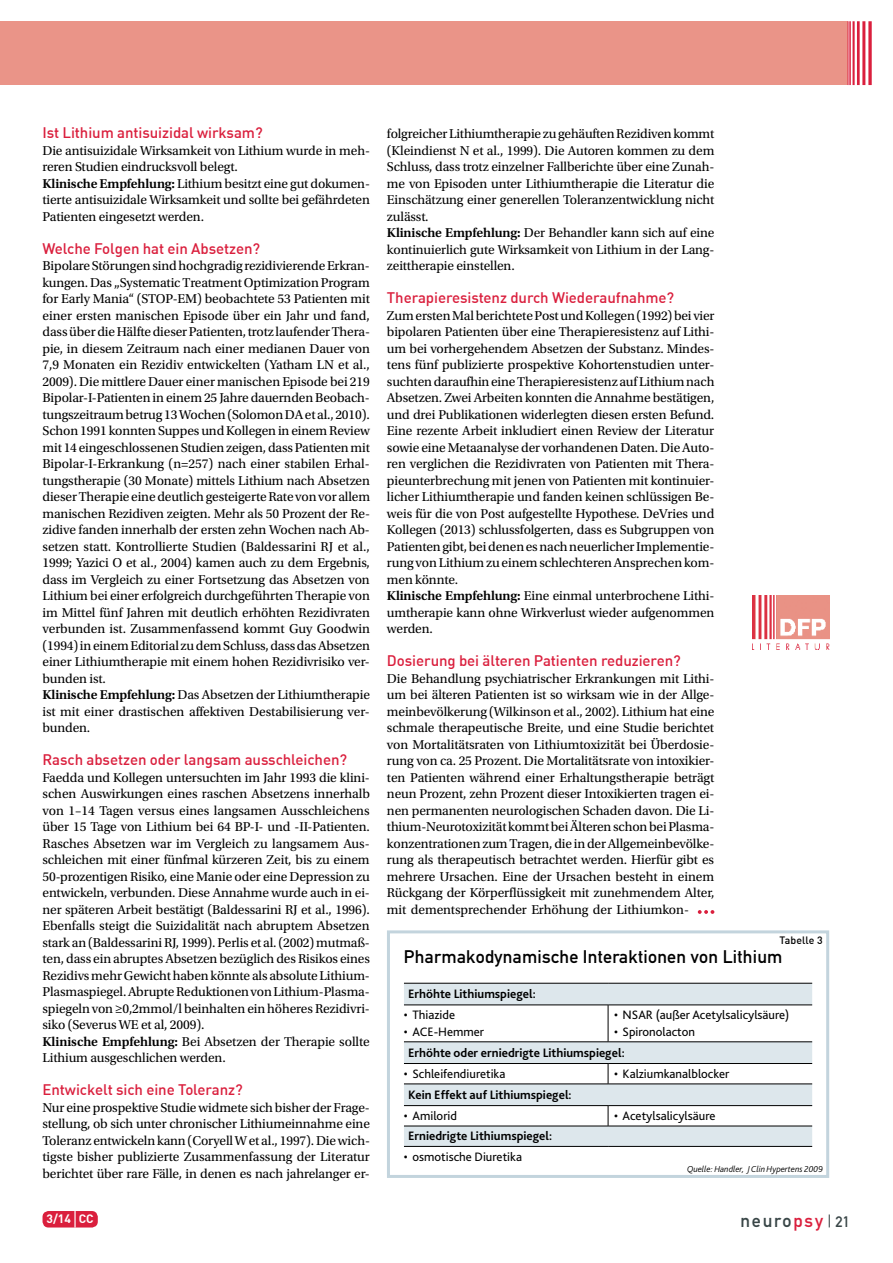
<style>
.page{position:relative;width:893px;height:1263px;background:#fff}
.page>*{position:absolute;margin:0;border:0;box-sizing:border-box;transform-origin:0 0}
.t1{font:18px "DIN Mittelschrift Std";letter-spacing:.015em;color:#000}
.t2{font:18px "DIN Mittelschrift Std";letter-spacing:.1em;color:#394647}
.t3{font:500 15px "DIN";letter-spacing:-.005em;color:#da1f3d}
.t4{font:13.5px/16.5px "Utopia Std";letter-spacing:-.01em;color:#000}
.t5{font:12.75px "Bliss 2";color:#000}
.t6{font:700 12.75px "Bliss 2";color:#000}
.t7{font:700 12px "DIN";color:#fff}
.t8{font:500 10.5px "DIN";letter-spacing:.015em;color:#000}
.t9{font:italic 300 9px "Bliss 2";color:#000}
.s1{font-weight:600}
.s2{color:#da1f3d}
.s3{font-size:15px}
</style>
<div class="page">
<svg style="left:829px;top:1214px;width:1px;height:13px"></svg>
<div style="left:43px;top:1211px;width:55px;height:16px;background:#da1f3d;border-radius:6px"></div>
<svg style="left:74px;top:1211px;width:2px;height:16px"></svg>
<div style="left:0;top:21px;width:848px;height:64px;background:#ea9488"></div>
<svg style="left:868px;top:21px;width:4px;height:64px"></svg>
<hr style="left:862px;top:21px;width:3px;height:64px;background:#da1f3d">
<hr style="left:857px;top:21px;width:3px;height:64px;background:#da1f3d">
<hr style="left:852px;top:21px;width:3px;height:64px;background:#da1f3d">
<hr style="left:849px;top:21px;width:2px;height:64px;background:#da1f3d">
<hr style="left:848px;top:21px;width:1px;height:64px;background:#da1f3d">
<img style="left:753px;top:595px;width:76px;height:55px">
<svg style="left:404px;top:984px;width:408px;height:162px;fill:#dde7ec"></svg>
<hr style="left:404px;top:983px;width:204px;height:1px;background:#000">
<hr style="left:608px;top:983px;width:204px;height:1px;background:#000">
<hr style="left:404px;top:1005px;width:204px;height:1px;background:#000">
<hr style="left:608px;top:1005px;width:204px;height:1px;background:#000">
<hr style="left:608px;top:1005px;width:1px;height:36px;background:#000">
<hr style="left:404px;top:1041px;width:204px;height:1px;background:#000">
<hr style="left:608px;top:1041px;width:204px;height:1px;background:#000">
<hr style="left:404px;top:1063px;width:204px;height:1px;background:#000">
<hr style="left:608px;top:1063px;width:204px;height:1px;background:#000">
<svg style="left:608px;top:1064px;width:1px;height:20px"></svg>
<hr style="left:404px;top:1084px;width:204px;height:1px;background:#000">
<hr style="left:608px;top:1084px;width:204px;height:1px;background:#000">
<hr style="left:404px;top:1105px;width:204px;height:1px;background:#000">
<hr style="left:608px;top:1105px;width:204px;height:1px;background:#000">
<svg style="left:608px;top:1106px;width:1px;height:20px"></svg>
<hr style="left:404px;top:1126px;width:204px;height:1px;background:#000">
<hr style="left:608px;top:1126px;width:204px;height:1px;background:#000">
<hr style="left:404px;top:1146px;width:204px;height:1px;background:#000">
<hr style="left:608px;top:1146px;width:204px;height:1px;background:#000">
<div style="left:387px;top:930px;width:442px;height:248px;border:3px solid #c3d4dd"></div>
<svg style="left:698px;top:910px;width:16px;height:4px"></svg>
<p class="t3" style="left:43px;top:123px;width:222px">Ist Lithium antisuizidal wirksam?</p>
<p class="t4" style="left:43px;top:142px;width:329px">Die antisuizidale Wirksamkeit von Lithium wurde in meh&shy;reren Studien eindrucksvoll belegt.<br><span class="s1">Klinische Empfehlung:</span> Lithium besitzt eine gut dokumen&shy;tierte antisuizidale Wirksamkeit und sollte bei gefährdeten Patienten eingesetzt werden.</p>
<p class="t3" style="left:43px;top:239px;width:219px">Welche Folgen hat ein Absetzen?</p>
<p class="t4" style="left:43px;top:258px;width:329px">Bipolare Störungen sind hochgradig rezidivierende Erkran&shy;kungen. Das „Systematic Treatment Optimization Program for Early Mania“ (STOP-EM) beobachtete 53 Patienten mit einer ersten manischen Episode über ein Jahr und fand, dass über die Hälfte dieser Patienten, trotz laufender Thera&shy;pie, in diesem Zeitraum nach einer medianen Dauer von 7,9 Monaten ein Rezidiv entwickelten (Yatham LN et al., 2009). Die mittlere Dauer einer manischen Episode bei 219<br>Bipolar-I-Patienten in einem 25 Jahre dauernden Beobach&shy;tungszeitraum betrug 13 Wochen (Solomon DA et al., 2010).<br>Schon 1991 konnten Suppes und Kollegen in einem Review mit 14 eingeschlossenen Studien zeigen, dass Patienten mit Bipolar-I-Erkrankung (n=257) nach einer stabilen Erhal&shy;tungstherapie (30 Monate) mittels Lithium nach Absetzen dieser Therapie eine deutlich gesteigerte Rate von vor allem manischen Rezidiven zeigten. Mehr als 50 Prozent der Re&shy;zidive fanden innerhalb der ersten zehn Wochen nach Ab&shy;setzen statt. Kontrollierte Studien (Baldessarini RJ et al., 1999; Yazici O et al., 2004) kamen auch zu dem Ergebnis, dass im Vergleich zu einer Fortsetzung das Absetzen von Lithium bei einer erfolgreich durchgeführten Therapie von im Mittel fünf Jahren mit deutlich erhöhten Rezidivraten verbunden ist. Zusammenfassend kommt Guy Goodwin (1994) in einem Editorial zu dem Schluss, dass das Absetzen einer Lithiumtherapie mit einem hohen Rezidivrisiko ver&shy;bunden ist.<br><span class="s1">Klinische Empfehlung:</span> Das Absetzen der Lithiumtherapie ist mit einer drastischen affektiven Destabilisierung ver&shy;bunden.</p>
<p class="t3" style="left:43px;top:750px;width:306px">Rasch absetzen oder langsam ausschleichen?</p>
<p class="t4" style="left:43px;top:769px;width:329px">Faedda und Kollegen untersuchten im Jahr 1993 die klini&shy;schen Auswirkungen eines raschen Absetzens innerhalb von 1–14 Tagen versus eines langsamen Ausschleichens über 15 Tage von Lithium bei 64 BP-I- und -II-Patienten.<br>Rasches Absetzen war im Vergleich zu langsamem Aus&shy;schleichen mit einer fünfmal kürzeren Zeit, bis zu einem 50-prozentigen Risiko, eine Manie oder eine Depression zu entwickeln, verbunden. Diese Annahme wurde auch in ei&shy;ner späteren Arbeit bestätigt (Baldessarini RJ et al., 1996).<br>Ebenfalls steigt die Suizidalität nach abruptem Absetzen stark an (Baldessarini RJ, 1999). Perlis et al. (2002) mutmaß&shy;ten, dass ein abruptes Absetzen bezüglich des Risikos eines Rezidivs mehr Gewicht haben könnte als absolute Lithium-Plasmaspiegel. Abrupte Reduktionen von Lithium-Plasma&shy;spiegeln von ≥0,2mmol/l beinhalten ein höheres Rezidivri&shy;siko (Severus WE et al, 2009).<br><span class="s1">Klinische Empfehlung:</span> Bei Absetzen der Therapie sollte Lithium ausgeschlichen werden.</p>
<p class="t3" style="left:43px;top:1080px;width:202px">Entwickelt sich eine Toleranz?</p>
<p class="t4" style="left:43px;top:1099px;width:329px;text-align:justify">Nur eine prospektive Studie widmete sich bisher der Frage&shy;stellung, ob sich unter chronischer Lithiumeinnahme eine Toleranz entwickeln kann (Coryell W et al., 1997). Die wich&shy;tigste bisher publizierte Zusammenfassung der Literatur berichtet über rare Fälle, in denen es nach jahrelanger er-</p>
<p class="t7" style="left:47px;top:1211px;width:49px">3/14 CC</p>
<p class="t4" style="left:387px;top:126px;width:329px">folgreicher Lithiumtherapie zu gehäuften Rezidiven kommt (Kleindienst N et al., 1999). Die Autoren kommen zu dem Schluss, dass trotz einzelner Fallberichte über eine Zunah&shy;me von Episoden unter Lithiumtherapie die Literatur die Einschätzung einer generellen Toleranzentwicklung nicht zulässt.<br><span class="s1">Klinische Empfehlung:</span> Der Behandler kann sich auf eine kontinuierlich gute Wirksamkeit von Lithium in der Lang&shy;zeittherapie einstellen.</p>
<p class="t3" style="left:387px;top:288px;width:289px">Therapieresistenz durch Wiederaufnahme?</p>
<p class="t4" style="left:387px;top:307px;width:329px">Zum ersten Mal berichtete Post und Kollegen (1992) bei vier bipolaren Patienten über eine Therapieresistenz auf Lithi&shy;um bei vorhergehendem Absetzen der Substanz. Mindes&shy;tens fünf publizierte prospektive Kohortenstudien unter&shy;suchten daraufhin eine Therapieresistenz auf Lithium nach Absetzen. Zwei Arbeiten konnten die Annahme bestätigen, und drei Publikationen widerlegten diesen ersten Befund.<br>Eine rezente Arbeit inkludiert einen Review der Literatur sowie eine Metaanalyse der vorhandenen Daten. Die Auto&shy;ren verglichen die Rezidivraten von Patienten mit Thera&shy;pieunterbrechung mit jenen von Patienten mit kontinuier&shy;licher Lithiumtherapie und fanden keinen schlüssigen Be&shy;weis für die von Post aufgestellte Hypothese. DeVries und Kollegen (2013) schlussfolgerten, dass es Subgruppen von Patienten gibt, bei denen es nach neuerlicher Implementie&shy;rung von Lithium zu einem schlechteren Ansprechen kom&shy;men könnte.<br><span class="s1">Klinische Empfehlung:</span> Eine einmal unterbrochene Lithi&shy;umtherapie kann ohne Wirkverlust wieder aufgenommen werden.</p>
<p class="t3" style="left:387px;top:651px;width:295px">Dosierung bei älteren Patienten reduzieren?</p>
<p class="t4" style="left:387px;top:670px;width:329px;text-align:justify">Die Behandlung psychiatrischer Erkrankungen mit Lithi&shy;um bei älteren Patienten ist so wirksam wie in der Allge&shy;meinbevölkerung (Wilkinson et al., 2002). Lithium hat eine schmale therapeutische Breite, und eine Studie berichtet von Mortalitätsraten von Lithiumtoxizität bei Überdosie&shy;rung von ca. 25 Prozent. Die Mortalitätsrate von intoxikier&shy;ten Patienten während einer Erhaltungstherapie beträgt neun Prozent, zehn Prozent dieser Intoxikierten tragen ei&shy;nen permanenten neurologischen Schaden davon. Die Li&shy;thium-Neurotoxizität kommt bei Älteren schon bei Plasma&shy;konzentrationen zum Tragen, die in der Allgemeinbevölke&shy;rung als therapeutisch betrachtet werden. Hierfür gibt es mehrere Ursachen. Eine der Ursachen besteht in einem Rückgang der Körperflüssigkeit mit zunehmendem Alter, mit dementsprechender Erhöhung der Lithiumkon-</p>
<h1 class="t1" style="left:404px;top:946px;width:380px">Pharmakodynamische Interaktionen von Lithium</h1>
<p class="t6" style="left:408px;top:986px;width:129px">Erhöhte Lithiumspiegel:</p>
<p class="t5" style="left:404px;top:1007px;width:53px">• Thiazide</p>
<p class="t5" style="left:404px;top:1024px;width:82px">• ACE-Hemmer</p>
<p class="t8" style="left:779px;top:934px;width:45px">Tabelle 3</p>
<p class="t5" style="left:614px;top:1007px;width:177px">• NSAR (außer Acetylsalicylsäure)</p>
<p class="t5" style="left:614px;top:1024px;width:83px">• Spironolacton</p>
<p class="t6" style="left:408px;top:1045px;width:218px">Erhöhte oder erniedrigte Lithiumspiegel:</p>
<p class="t5" style="left:404px;top:1066px;width:103px">• Schleifendiuretika</p>
<p class="t5" style="left:614px;top:1066px;width:117px">• Kalziumkanalblocker</p>
<p class="t6" style="left:408px;top:1087px;width:165px">Kein Effekt auf Lithiumspiegel:</p>
<p class="t5" style="left:404px;top:1108px;width:55px">• Amilorid</p>
<p class="t5" style="left:614px;top:1108px;width:103px">• Acetylsalicylsäure</p>
<p class="t6" style="left:408px;top:1128px;width:145px">Erniedrigte Lithiumspiegel:</p>
<p class="t5" style="left:404px;top:1149px;width:120px">• osmotische Diuretika</p>
<p class="t9" style="left:687px;top:1163px;width:138px">Quelle: Handler, J Clin Hypertens 2009</p>
<h1 class="t2" style="left:740px;top:1210px;width:111px">neuro<span class="s2">psy</span> <span class="s3">21</span></h1>
</div>
